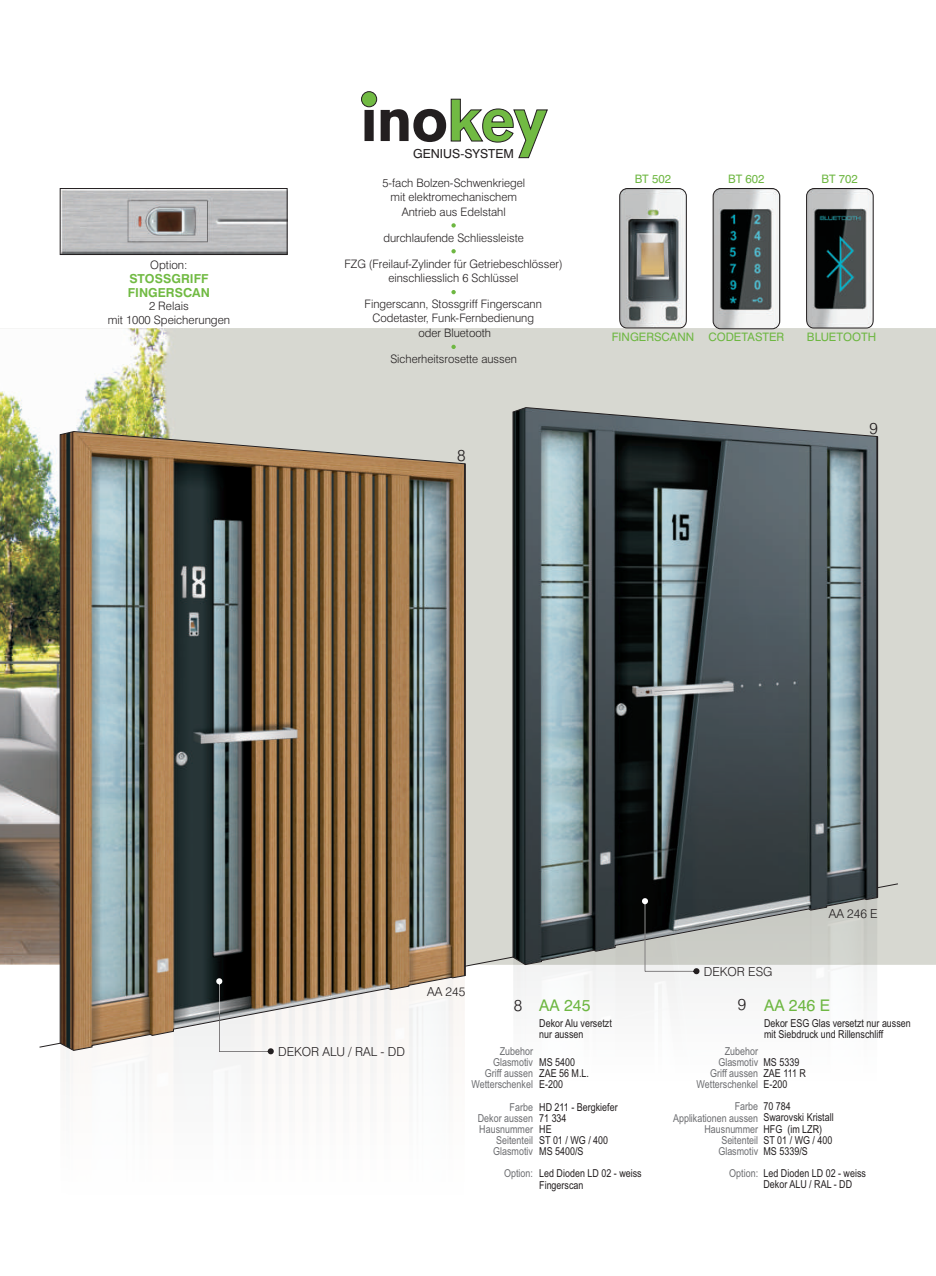
<style>
.page{position:relative;width:936px;height:1276px;background:#fff}
.page>*{position:absolute;margin:0;border:0;box-sizing:border-box;transform-origin:0 0}
.t1{font:16.05px "Swiss 721 BT";color:#6eb742}
.t2{font:300 16.05px "Swiss 721 BT";color:#231f20}
.t3{font:12.45px "Swiss 721 BT";color:#231f20}
.t4{font:300 12.3px "Swiss 721 BT";color:#231f20}
.t5{font:700 12.3px/14.1px "Swiss 721 BT";color:#71ba43}
.t6{font:300 11.7px/14.4px "Swiss 721 BT";color:#231f20;text-align:center}
.t7{font:11.7px "Swiss 721 BT";color:#6eb742}
.t8{font:10.95px/11.1px "Arial Narrow";color:#231f20}
.t9{font:10.95px/11.1px "Arial Narrow";color:#6c6d70;text-align:right}
</style>
<div class="page">
<img style="left:0;top:328px;width:935px;height:636px">
<div style="left:61px;top:1050px;width:392px;height:23px;background:#f8f8f6"></div>
<svg style="left:39px;top:883px;width:859px;height:165px"></svg>
<svg style="left:512px;top:407px;width:365px;height:558px;background:#5a6568"></svg>
<svg style="left:60px;top:431px;width:405px;height:619px;background:#837661"></svg>
<hr style="left:464px;top:464px;width:2px;height:512px;background:#231f20">
<svg style="left:216px;top:978px;width:58px;height:76px"></svg>
<svg style="left:642px;top:898px;width:57px;height:76px;background:#858886"></svg>
<hr style="left:876px;top:436px;width:2px;height:461px;background:#231f20">
<img style="left:713px;top:188px;width:66px;height:141px;border-radius:8px">
<div style="left:713px;top:188px;width:66px;height:141px;border:1px solid #231f20;border-radius:8px"></div>
<svg style="left:806px;top:188px;width:67px;height:140px"></svg>
<svg style="left:619px;top:188px;width:67px;height:140px"></svg>
<svg style="left:451px;top:223px;width:5px;height:5px"></svg>
<svg style="left:451px;top:249px;width:5px;height:4px"></svg>
<svg style="left:451px;top:290px;width:5px;height:4px"></svg>
<svg style="left:451px;top:345px;width:5px;height:4px"></svg>
<svg style="left:361px;top:91px;width:186px;height:67px"></svg>
<img style="left:62px;top:190px;width:223px;height:63px">
<div style="left:60px;top:188px;width:227px;height:67px;border:1px solid #231f20"></div>
<p class="t6" style="left:150px;top:259px;width:39px">Option:</p>
<p class="t5" style="left:128px;top:273px;width:83px">STOSSGRIFF<br>FINGERSCAN</p>
<p class="t6" style="left:108px;top:301px;width:124px;line-height:13.2px">2 Relais<br>mit 1000 Speicherungen</p>
<p class="t3" style="left:413px;top:148px;width:102px">GENIUS-SYSTEM</p>
<p class="t6" style="left:382px;top:177px;width:144px">5-fach Bolzen-Schwenkriegel mit elektromechanischem<br>Antrieb aus Edelstahl</p>
<p class="t6" style="left:383px;top:231px;width:142px">durchlaufende Schliessleiste</p>
<p class="t6" style="left:344px;top:257px;width:220px">FZG (Freilauf-Zylinder für Getriebeschlösser) einschliesslich 6 Schlüssel</p>
<p class="t6" style="left:364px;top:298px;width:179px">Fingerscann, Stossgriff Fingerscann<br>Codetaster, Funk-Fernbedienung oder Bluetooth</p>
<p class="t6" style="left:390px;top:352px;width:128px">Sicherheitsrosette aussen</p>
<h1 class="t2" style="left:457px;top:449px;width:10px">8</h1>
<p class="t7" style="left:634px;top:174px;width:38px">BT 502</p>
<p class="t7" style="left:728px;top:174px;width:38px">BT 602</p>
<p class="t7" style="left:821px;top:174px;width:38px">BT 702</p>
<p class="t7" style="left:612px;top:332px;width:84px">FINGERSCANN</p>
<p class="t7" style="left:708px;top:332px;width:77px">CODETASTER</p>
<p class="t7" style="left:807px;top:332px;width:71px">BLUETOOTH</p>
<h1 class="t2" style="left:869px;top:421px;width:10px">9</h1>
<p class="t4" style="left:278px;top:1046px;width:128px">DEKOR ALU / RAL - DD</p>
<p class="t4" style="left:427px;top:987px;width:40px">AA 245</p>
<h1 class="t2" style="left:514px;top:999px;width:10px">8</h1>
<h1 class="t1" style="left:539px;top:998px;width:53px">AA 245</h1>
<p class="t8" style="left:539px;top:1019px;width:74px">Dekor Alu versetzt nur aussen</p>
<p class="t9" style="left:471px;top:1046px;width:63px">Zubehor<br>Glasmotiv<br>Griff aussen<br>Wetterschenkel</p>
<p class="t9" style="left:478px;top:1102px;width:57px">Farbe<br>Dekor aussen<br>Hausnummer<br>Seitenteil<br>Glasmotiv</p>
<p class="t9" style="left:504px;top:1169px;width:30px">Option:</p>
<p class="t8" style="left:539px;top:1057px;width:51px">MS 5400<br>ZAE 56 M.L.<br>E-200</p>
<p class="t8" style="left:539px;top:1102px;width:80px">HD 211 - Bergkiefer<br>71 334<br>HE<br>ST 01 / WG / 400<br>MS 5400/S</p>
<p class="t8" style="left:539px;top:1169px;width:104px">Led Dioden LD 02 - weiss<br>Fingerscan</p>
<p class="t4" style="left:703px;top:966px;width:70px">DEKOR ESG</p>
<p class="t4" style="left:828px;top:908px;width:51px">AA 246 E</p>
<h1 class="t2" style="left:737px;top:998px;width:10px">9</h1>
<h1 class="t1" style="left:764px;top:998px;width:67px">AA 246 E</h1>
<p class="t8" style="left:764px;top:1019px;width:148px">Dekor ESG Glas versetzt nur aussen mit Siebdruck und Rillenschliff</p>
<p class="t9" style="left:696px;top:1046px;width:63px">Zubehor<br>Glasmotiv<br>Griff aussen<br>Wetterschenkel</p>
<p class="t9" style="left:673px;top:1102px;width:87px">Farbe<br>Applikationen aussen<br>Hausnummer<br>Seitenteil<br>Glasmotiv</p>
<p class="t9" style="left:729px;top:1168px;width:30px">Option:</p>
<p class="t8" style="left:763px;top:1057px;width:44px">MS 5339<br>ZAE 111 R<br>E-200</p>
<p class="t8" style="left:763px;top:1102px;width:72px">70 784<br>Swarovski Kristall<br>HFG (im LZR)<br>ST 01 / WG / 400<br>MS 5339/S</p>
<p class="t8" style="left:763px;top:1168px;width:104px">Led Dioden LD 02 - weiss<br>Dekor ALU / RAL - DD</p>
</div>
